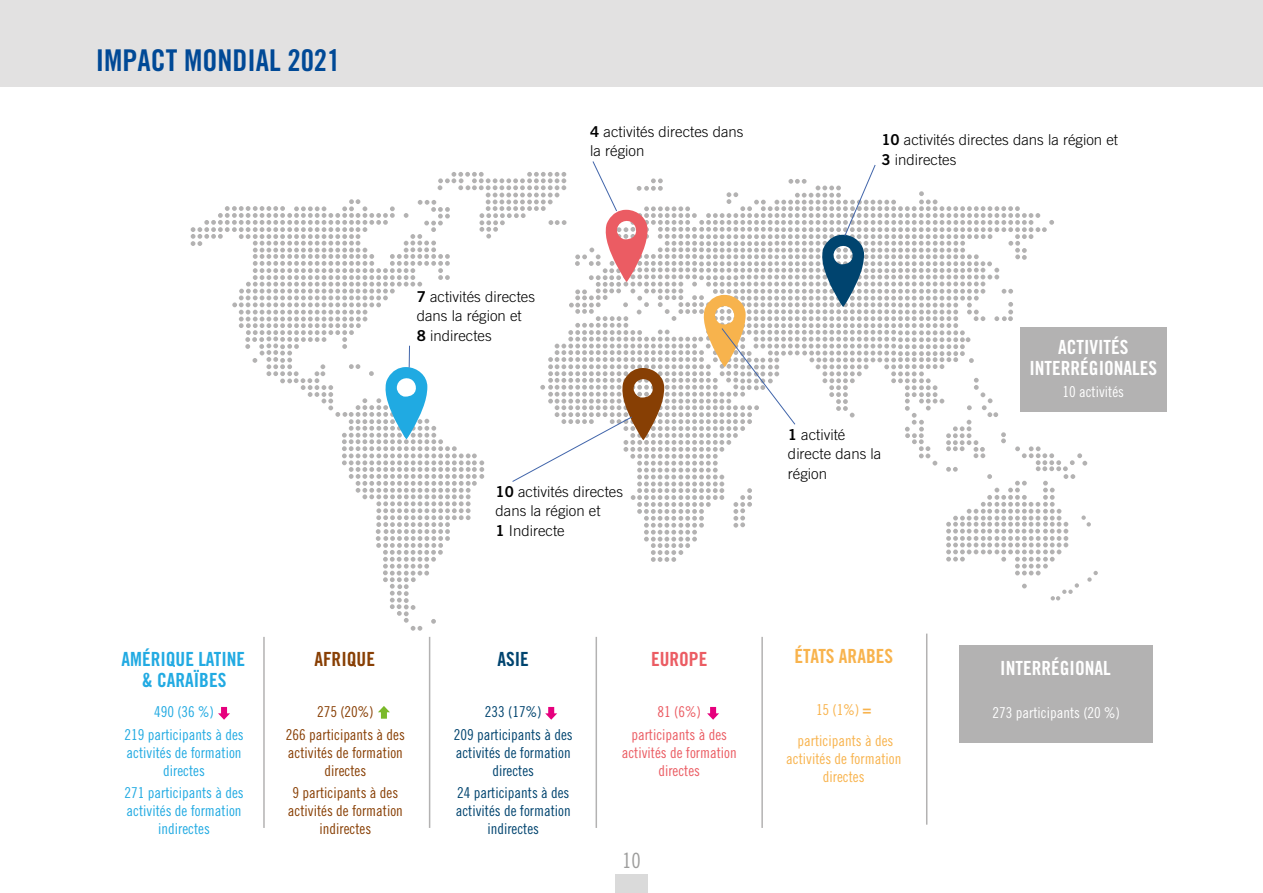
<style>
.page{position:relative;width:1263px;height:893px;background:#fff}
.page>*{position:absolute;margin:0;border:0;box-sizing:border-box;transform-origin:0 0}
.t1{font:30px "Trade Gothic Bold Cond Twenty";color:#004996}
.t2{font:21px "Trade Gothic Cond Eighteen";color:#9d9d9c}
.t3{font:19.5px/21px "Trade Gothic Bold Cond Twenty";color:#fff;text-align:center}
.t4{font:19.5px/21px "Trade Gothic Bold Cond Twenty";color:#22aae2;text-align:center}
.t5{font:19.5px "Trade Gothic Bold Cond Twenty";color:#f8b34d}
.t6{font:19.5px "Trade Gothic Bold Cond Twenty";color:#883f04}
.t7{font:19.5px "Trade Gothic Bold Cond Twenty";color:#eb5c63}
.t8{font:19.5px "Trade Gothic Bold Cond Twenty";color:#00446f}
.t9{font:300 15px/19.5px "Trade Gothic";color:#000}
.t10{font:15px/18px "Trade Gothic Cond Eighteen";color:#22aae2;text-align:center}
.t11{font:15px/18px "Trade Gothic Cond Eighteen";color:#00446f;text-align:center}
.t12{font:15px/18px "Trade Gothic Cond Eighteen";color:#883f04;text-align:center}
.t13{font:15px/30.8px "Trade Gothic Cond Eighteen";color:#f8b34d;text-align:center}
.t14{font:15px/22.2px "Trade Gothic Cond Eighteen";color:#eb5c63;text-align:center}
.t15{font:15px "Trade Gothic Cond Eighteen";color:#fff}
.s1{font-family:"Trade Gothic Bold Two";font-weight:400}
.s2{font-family:"Trade Gothic Bold Two"}
</style>
<div class="page">
<div style="left:0;top:0;width:1263px;height:87px;background:#e2e1e1"></div>
<div style="left:615px;top:874px;width:33px;height:19px;background:#dadada"></div>
<div style="left:959px;top:645px;width:194px;height:98px;background:#b3b2b2"></div>
<hr style="left:263px;top:637px;width:2px;height:191px;background:#b3b2b2">
<hr style="left:429px;top:637px;width:1px;height:191px;background:#b3b2b2">
<hr style="left:595px;top:637px;width:2px;height:191px;background:#b3b2b2">
<hr style="left:761px;top:637px;width:2px;height:191px;background:#b3b2b2">
<svg style="left:378px;top:706px;width:12px;height:13px"></svg>
<svg style="left:707px;top:707px;width:12px;height:13px"></svg>
<hr style="left:926px;top:634px;width:1px;height:191px;background:#b3b2b2">
<svg style="left:191px;top:161px;width:907px;height:470px"></svg>
<div style="left:1020px;top:327px;width:147px;height:85px;background:#b3b2b2"></div>
<svg style="left:545px;top:707px;width:12px;height:13px"></svg>
<svg style="left:218px;top:707px;width:12px;height:13px"></svg>
<h1 class="t1" style="left:96px;top:42px;width:246px">IMPACT MONDIAL 2021</h1>
<p class="t9" style="left:590px;top:122px;width:155px"><span class="s1">4</span> activités directes dans la région</p>
<p class="t9" style="left:881px;top:130px;width:238px"><span class="s1">10</span> activités directes dans la région et<br><span class="s1">3</span> indirectes</p>
<p class="t9" style="left:417px;top:287px;width:120px"><span class="s1">7</span> activités directes dans la région et<br><span class="s1">8</span> indirectes</p>
<h3 class="t4" style="left:121px;top:648px;width:125px">AMÉRIQUE LATINE &amp; CARAÏBES</h3>
<p class="t10" style="left:125px;top:701px;width:121px;line-height:22.2px">490 (36 %)<br>219 participants à des</p>
<p class="t10" style="left:127px;top:743px;width:116px">activités de formation directes</p>
<p class="t10" style="left:125px;top:783px;width:121px">271 participants à des activités de formation indirectes</p>
<h3 class="t6" style="left:314px;top:647px;width:62px">AFRIQUE</h3>
<p class="t12" style="left:286px;top:701px;width:121px;line-height:22.2px">275 (20%)<br>266 participants à des</p>
<p class="t12" style="left:288px;top:743px;width:116px">activités de formation directes</p>
<p class="t12" style="left:288px;top:783px;width:116px">9 participants à des activités de formation indirectes</p>
<p class="t9" style="left:496px;top:482px;width:129px"><span class="s1">10</span> activités directes dans la région et<br><span class="s1">1</span> Indirecte</p>
<h3 class="t8" style="left:497px;top:647px;width:33px">ASIE</h3>
<h3 class="t7" style="left:651px;top:647px;width:58px">EUROPE</h3>
<p class="t11" style="left:454px;top:701px;width:121px;line-height:22.2px">233 (17%)<br>209 participants à des</p>
<p class="t11" style="left:456px;top:743px;width:116px">activités de formation directes</p>
<p class="t11" style="left:456px;top:783px;width:116px">24 participants à des activités de formation indirectes</p>
<p class="t14" style="left:631px;top:701px;width:97px">81 (6%) participants à des</p>
<p class="t14" style="left:622px;top:743px;width:116px;line-height:18px">activités de formation directes</p>
<h2 class="t2" style="left:622px;top:848px;width:20px">10</h2>
<p class="t9" style="left:788px;top:425px;width:95px"><span class="s1">1</span> activité directe dans la région</p>
<h3 class="t5" style="left:794px;top:644px;width:100px">ÉTATS ARABES</h3>
<p class="t13" style="left:797px;top:694px;width:97px">15 (1%) <span class="s2">= </span>participants à des</p>
<p class="t13" style="left:786px;top:749px;width:116px;line-height:18px">activités de formation directes</p>
<h3 class="t3" style="left:1029px;top:336px;width:129px">ACTIVITÉS<br>INTERRÉGIONALES</h3>
<p class="t15" style="left:1062px;top:383px;width:63px">10 activités</p>
<h3 class="t3" style="left:1000px;top:657px;width:112px">INTERRÉGIONAL</h3>
<p class="t15" style="left:992px;top:704px;width:129px">273 participants (20 %)</p>
</div>
